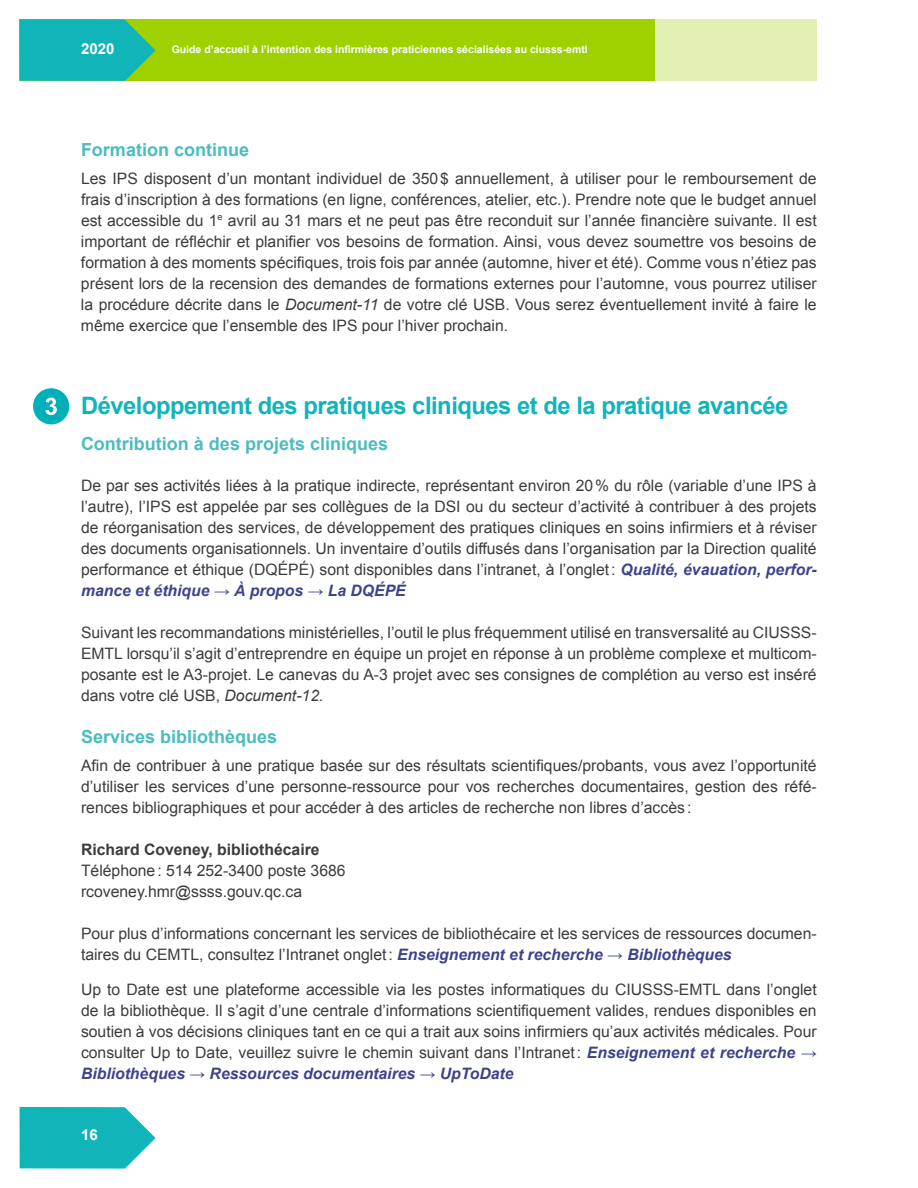
<style>
.page{position:relative;width:918px;height:1188px;background:#fff}
.page>*{position:absolute;margin:0;border:0;box-sizing:border-box;transform-origin:0 0}
.t1{font:700 24px "Arial";letter-spacing:-.02em;color:#11b4b9}
.t2{font:700 18px "Arial";color:#4bbcc0}
.t3{font:15.75px/21px "Arial";color:#3c3c3b;text-align:justify}
.t4{font:700 15.75px "Arial";color:#3c3c3b}
.t5{font:700 15px "Arial";color:#fff}
.t6{font:700 10.5px "Arial";color:#fff}
.s1{font-style:italic}
.s2{font-weight:700;font-style:italic;color:#3d428d}
</style>
<div class="page">
<div style="left:655px;top:19px;width:162px;height:62px;background:#e2f1b3"></div>
<div style="left:20px;top:19px;width:635px;height:62px;background:#9fd100"></div>
<svg style="left:20px;top:19px;width:136px;height:62px;background:#22b7a2"></svg>
<svg style="left:20px;top:1107px;width:136px;height:62px;background:#2dbdc1"></svg>
<div style="left:33px;top:388px;width:36px;height:36px;background:#00b0b9;border-radius:50%"></div>
<svg style="left:45px;top:398px;width:12px;height:17px"></svg>
<p class="t5" style="left:81px;top:38px;width:35px">2020</p>
<p class="t6" style="left:172px;top:42px;width:418px">Guide d’accueil à l’intention des infirmières praticiennes sécialisées au ciusss-emtl</p>
<p class="t2" style="left:81px;top:138px;width:170px">Formation continue</p>
<p class="t3" style="left:81px;top:168px;width:737px">Les IPS disposent d’un montant individuel de 350$ annuellement, à utiliser pour le remboursement de frais d’inscription à des formations (en ligne, conférences, atelier, etc.). Prendre note que le budget annuel est accessible du 1<sup>e</sup> avril au 31 mars et ne peut pas être reconduit sur l’année financière suivante. Il est important de réfléchir et planifier vos besoins de formation. Ainsi, vous devez soumettre vos besoins de formation à des moments spécifiques, trois fois par année (automne, hiver et été). Comme vous n’étiez pas présent lors de la recension des demandes de formations externes pour l’automne, vous pourrez utiliser la procédure décrite dans le <span class="s1">Document-11</span> de votre clé USB. Vous serez éventuellement invité à faire le même exercice que l’ensemble des IPS pour l’hiver prochain.</p>
<h1 class="t1" style="left:81px;top:389px;width:709px">Développement des pratiques cliniques et de la pratique avancée</h1>
<p class="t2" style="left:81px;top:431px;width:309px">Contribution à des projets cliniques</p>
<p class="t3" style="left:81px;top:475px;width:737px">De par ses activités liées à la pratique indirecte, représentant environ 20% du rôle (variable d’une IPS à l’autre), l’IPS est appelée par ses collègues de la DSI ou du secteur d’activité à contribuer à des projets de réorganisation des services, de développement des pratiques cliniques en soins infirmiers et à réviser des documents organisationnels. Un inventaire d’outils diffusés dans l’organisation par la Direction qualité performance et éthique (DQÉPÉ) sont disponibles dans l’intranet, à l’onglet: <span class="s2">Qualité, évauation, perfor&shy;mance et éthique → À propos → La DQÉPÉ</span></p>
<p class="t3" style="left:81px;top:622px;width:737px">Suivant les recommandations ministérielles, l’outil le plus fréquemment utilisé en transversalité au CIUSSS-EMTL lorsqu’il s’agit d’entreprendre en équipe un projet en réponse à un problème complexe et multicom&shy;posante est le A3-projet. Le canevas du A-3 projet avec ses consignes de complétion au verso est inséré dans votre clé USB, <span class="s1">Document-12.</span></p>
<p class="t2" style="left:81px;top:725px;width:198px">Services bibliothèques</p>
<p class="t3" style="left:81px;top:755px;width:737px">Afin de contribuer à une pratique basée sur des résultats scientifiques/probants, vous avez l’opportunité d’utiliser les services d’une personne-ressource pour vos recherches documentaires, gestion des réfé&shy;rences bibliographiques et pour accéder à des articles de recherche non libres d’accès :</p>
<p class="t4" style="left:81px;top:839px;width:240px">Richard Coveney, bibliothécaire</p>
<p class="t3" style="left:81px;top:860px;width:266px">Téléphone: 514 252-3400 poste 3686 rcoveney.hmr@ssss.gouv.qc.ca</p>
<p class="t3" style="left:81px;top:923px;width:737px">Pour plus d’informations concernant les services de bibliothécaire et les services de ressources documen&shy;taires du CEMTL, consultez l’Intranet onglet: <span class="s2">Enseignement et recherche → Bibliothèques</span></p>
<p class="t3" style="left:81px;top:979px;width:737px">Up to Date est une plateforme accessible via les postes informatiques du CIUSSS-EMTL dans l’onglet de la bibliothèque. Il s’agit d’une centrale d’informations scientifiquement valides, rendues disponibles en soutien à vos décisions cliniques tant en ce qui a trait aux soins infirmiers qu’aux activités médicales. Pour consulter Up to Date, veuillez suivre le chemin suivant dans l’Intranet: <span class="s2">Enseignement et recherche → Bibliothèques → Ressources documentaires → UpToDate</span></p>
<p class="t5" style="left:81px;top:1125px;width:18px">16</p>
</div>
